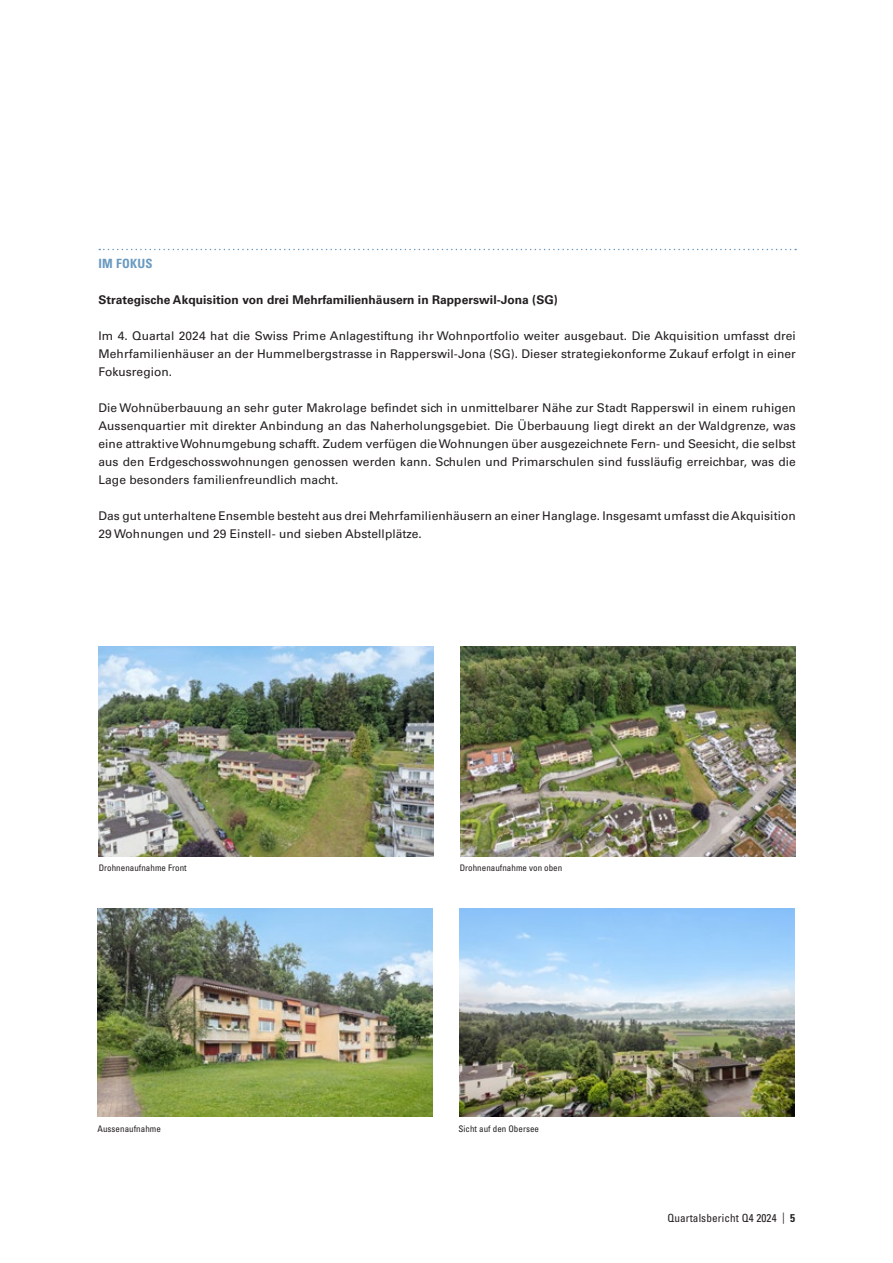
<style>
.page{position:relative;width:893px;height:1263px;background:#fff}
.page>*{position:absolute;margin:0;border:0;box-sizing:border-box;transform-origin:0 0}
.t1{font:700 condensed 12.75px "Univers LT Std";letter-spacing:.02em;color:#6a9ac1}
.t2{font:12px/18px "Univers LT Std";letter-spacing:.005em;color:#231f20;text-align:justify}
.t3{font:700 12px "Univers LT Std";letter-spacing:.005em;color:#231f20}
.t4{font:condensed 11.25px "Univers LT Std";letter-spacing:.01em;color:#231f20}
.t5{font:condensed 9px "Univers LT Std";letter-spacing:.005em;color:#231f20}
.s1{font-weight:700}
</style>
<div class="page">
<svg style="left:99px;top:249px;width:697px;height:1px"></svg>
<img style="left:99px;top:646px;width:335px;height:210px">
<img style="left:461px;top:646px;width:335px;height:210px">
<img style="left:98px;top:908px;width:335px;height:209px">
<img style="left:460px;top:908px;width:335px;height:209px">
<p class="t1" style="left:99px;top:256px;width:56px">IM FOKUS</p>
<p class="t3" style="left:99px;top:293px;width:461px">Strategische Akquisition von drei Mehrfamilienhäusern in Rapperswil-Jona (SG)</p>
<p class="t2" style="left:99px;top:327px;width:699px">Im 4. Quartal 2024 hat die Swiss Prime Anlagestiftung ihr Wohnportfolio weiter ausgebaut. Die Akquisition umfasst drei Mehrfamilienhäuser an der Hummelbergstrasse in Rapperswil-Jona (SG). Dieser strategiekonforme Zukauf erfolgt in einer Fokusregion.</p>
<p class="t2" style="left:99px;top:399px;width:699px">Die Wohnüberbauung an sehr guter Makrolage befindet sich in unmittelbarer Nähe zur Stadt Rapperswil in einem ruhigen Aussenquartier mit direkter Anbindung an das Naherholungsgebiet. Die Überbauung liegt direkt an der Waldgrenze, was eine attraktive Wohnumgebung schafft. Zudem verfügen die Wohnungen über ausgezeichnete Fern- und Seesicht, die selbst aus den Erdgeschosswohnungen genossen werden kann. Schulen und Primarschulen sind fussläufig erreichbar, was die Lage besonders familienfreundlich macht.</p>
<p class="t2" style="left:99px;top:507px;width:699px">Das gut unterhaltene Ensemble besteht aus drei Mehrfamilienhäusern an einer Hanglage. Insgesamt umfasst die Akquisition<br>29 Wohnungen und 29 Einstell- und sieben Abstellplätze.</p>
<p class="t5" style="left:99px;top:862px;width:90px">Drohnenaufnahme Front</p>
<p class="t5" style="left:460px;top:862px;width:104px">Drohnenaufnahme von oben</p>
<p class="t5" style="left:98px;top:1123px;width:65px">Aussenaufnahme</p>
<p class="t5" style="left:459px;top:1123px;width:82px">Sicht auf den Obersee</p>
<p class="t4" style="left:667px;top:1211px;width:129px">Quartalsbericht Q4 2024 | <span class="s1">5</span></p>
</div>
